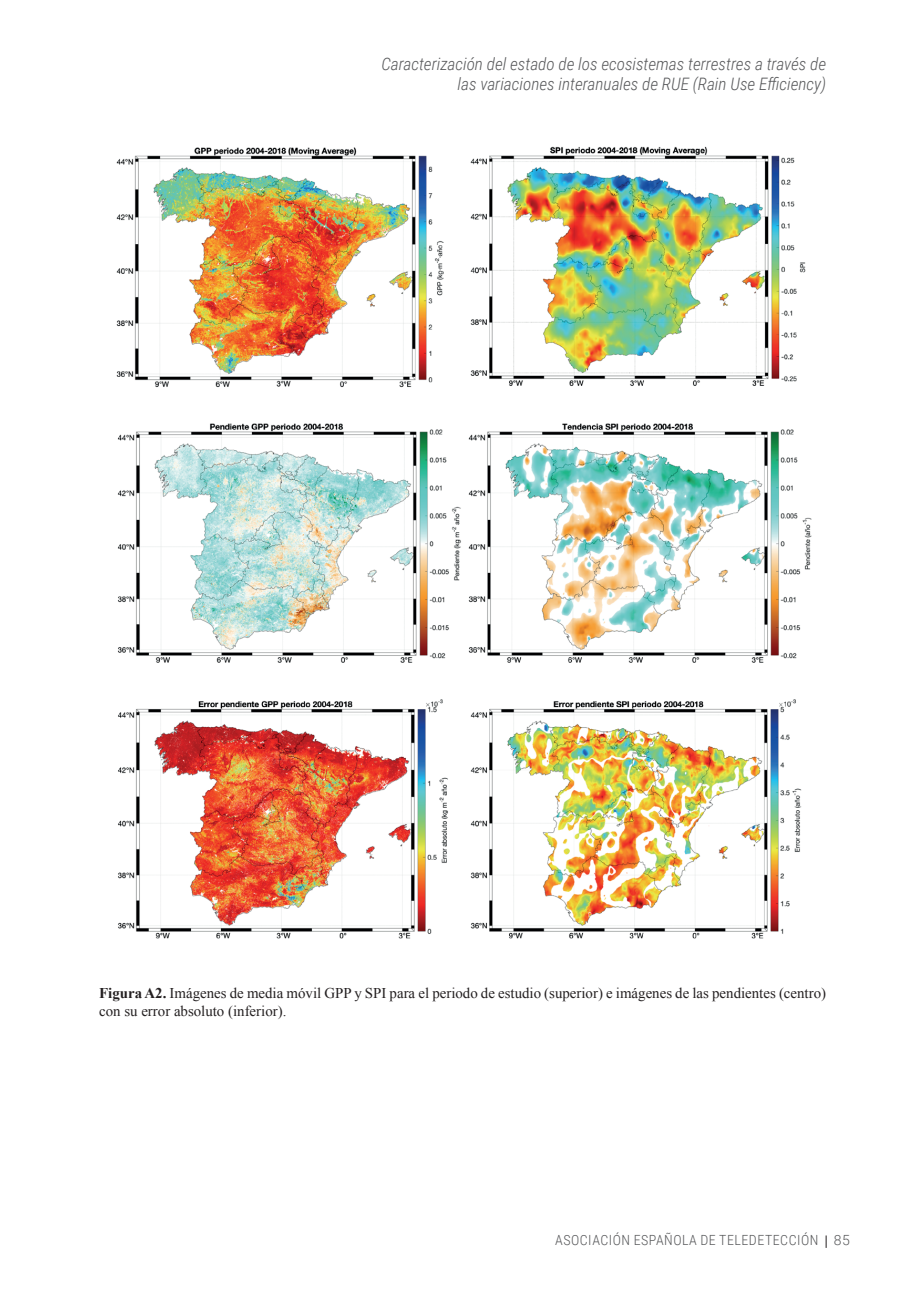
<style>
.page{position:relative;width:908px;height:1300px;background:#fff}
.page>*{position:absolute;margin:0;border:0;box-sizing:border-box;transform-origin:0 0}
.t1{font:italic 300 17.15px/20.7px "Roboto Condensed";color:#57585a;text-align:right}
.TD_09_PIE_FOTO_es{font:14.88px/17.8px "Times New Roman";color:#231f20}
.t2{font:300 14px "Roboto Condensed";letter-spacing:.035em;color:#57585a}
.t3{font:300 14px "Roboto";color:#57585a}
.s1{font-weight:700}
</style>
<div class="page">
<svg style="left:826px;top:1235px;width:1px;height:13px"></svg>
<img style="left:116px;top:146px;width:696px;height:793px">
<p class="t1" style="left:381px;top:53px;width:446px">Caracterización del estado de los ecosistemas terrestres a través de las variaciones interanuales de RUE (Rain Use Efficiency)</p>
<p class="TD_09_PIE_FOTO_es" style="left:99px;top:984px;width:728px"><span class="s1">Figura A2.</span> Imágenes de media móvil GPP y SPI para el periodo de estudio (superior) e imágenes de las pendientes (centro) con su error absoluto (inferior).</p>
<p class="t2" style="left:555px;top:1230px;width:265px">ASOCIACIÓN ESPAÑOLA DE TELEDETECCIÓN</p>
<p class="t3" style="left:834px;top:1230px;width:18px">85</p>
</div>
